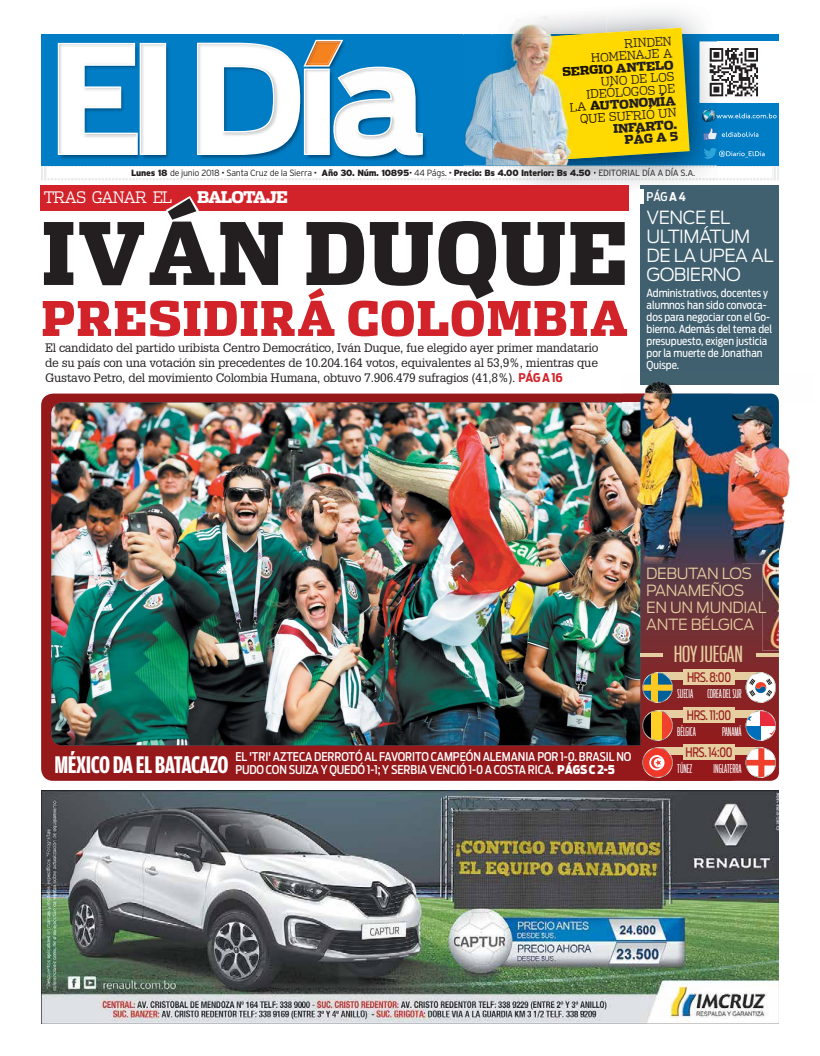
<style>
.page{position:relative;width:820px;height:1056px;background:#fff}
.page>*{position:absolute;margin:0;border:0;box-sizing:border-box;transform-origin:0 0}
.t1{font:900 85.5px "Dispatch Cond";letter-spacing:.005em;color:#231f20;scale:1.04 1}
.t2{font:900 47.5px "Dispatch Cond";letter-spacing:.02em;color:#d2232a;scale:1.05 1}
.t3{font:300 22px "Antenna Comp";color:#e7cea0;scale:1.4 1}
.t4{font:300 18px/19px "Antenna";letter-spacing:-.03em;color:#fff}
.t5{font:300 16px "Dispatch";letter-spacing:-.06em;color:#fff;scale:.95 1}
.t6{font:900 16px "Dispatch";letter-spacing:-.06em;color:#fff;scale:.95 1}
.t7{font:300 15.3px/17px "Antenna";letter-spacing:-.02em;color:#e7cea0}
.t8{font:13px "Antenna Cond";letter-spacing:-.03em;color:#95181b;scale:.88 1}
.t9{font:12px/15.1px "Glypha";letter-spacing:-.02em;color:#231f20;text-align:justify}
.t10{font:500 12px/13px "Antenna Cond";letter-spacing:-.005em;color:#fff}
.t11{font:300 12px/12px "Dispatch";color:#231f20;text-align:right}
.t12{font:300 12px "Antenna Comp";color:#fff;scale:1.04 1}
.t13{font:11px/12px "Antenna Cond";color:#fff}
.t14{font:300 9px "Interstate";letter-spacing:-.03em;color:#231f20}
.s1{color:#191300}
.s2{font-weight:900;color:#191300}
.s3{font-weight:900}
.s4{font-family:"Antenna Cond";font-weight:700;color:#d2232a}
.s5{font-weight:700}
.s6{font-family:"Amplitude Comp";font-weight:700;font-size:25.6px}
</style>
<div class="page">
<div style="left:41px;top:394px;width:700px;height:387px;background:#95181b;border-radius:12px"></div>
<img style="left:51px;top:402px;width:589px;height:343px">
<img style="left:510px;top:180px;width:130px;height:14px">
<div style="left:640px;top:185px;width:138px;height:200px;background:#40606f"></div>
<div style="left:636px;top:189px;width:7px;height:14px;background:#fff"></div>
<img style="left:41px;top:791px;width:737px;height:232px">
<div style="left:41px;top:185px;width:587px;height:26px;background:#d2232a"></div>
<img style="left:507px;top:15px;width:99px;height:13px">
<svg style="left:41px;top:28px;width:737px;height:152px"></svg>
<img style="left:622px;top:372px;width:157px;height:32px">
<img style="left:778px;top:404px;width:12px;height:160px">
<img style="left:622px;top:394px;width:18px;height:8px">
<img style="left:622px;top:402px;width:18px;height:162px">
<img style="left:640px;top:394px;width:138px;height:170px">
<img style="left:640px;top:372px;width:138px;height:13px">
<img style="left:762px;top:545px;width:16px;height:19px">
<svg style="left:640px;top:564px;width:138px;height:217px"></svg>
<svg style="left:166px;top:196px;width:33px;height:15px"></svg>
<p class="t11" style="left:560px;top:43px;width:113px;rotate:-4deg">RINDEN<br><span class="s1">HO</span>MENAJE A<br><span class="s2">SERGIO</span> <span class="s3">ANTELO<br></span><span class="s1">U</span>NO DE LOS<br><span class="s1">IDE</span>ÓLOGOS DE<br><span class="s1">LA</span> <span class="s2">AU</span><span class="s3">TONOMÍA<br></span><span class="s1">QUE</span> SUFRIÓ UN<br><span class="s3">INFARTO.<br>PÁG A 5</span></p>
<p class="t14" style="left:131px;top:170px;width:565px"><span class="s3">Lunes 18</span> de junio 2018 • Santa Cruz de la Sierra • <span class="s3">Año 30. Núm. 10895</span>• 44 Págs. • <span class="s3">Precio: Bs 4.00 Interior: Bs 4.50</span> • EDITORIAL DÍA A DÍA S.A.</p>
<h3 class="t5" style="left:44px;top:191px;width:136px">TRAS GANAR EL</h3>
<h3 class="t6" style="left:197px;top:191px;width:97px">BALOTAJE</h3>
<h1 class="t1" style="left:41px;top:222px;width:565px">IVÁN DUQUE</h1>
<h2 class="t2" style="left:41px;top:301px;width:560px">PRESIDIRÁ COLOMBIA</h2>
<p class="t9" style="left:45px;top:341px;width:554px">El candidato del partido uribista Centro Democrático, Iván Duque, fue elegido ayer primer mandatario de su país con una votación sin precedentes de 10.204.164 votos, equivalentes al 53,9%, mientras que Gustavo Petro, del movimiento Colombia Humana, obtuvo 7.906.479 sufragios (41,8%). <span class="s4">PÁG A 16</span></p>
<p class="t10" style="left:646px;top:191px;width:41px">PÁG <span class="s5">A 4</span></p>
<h3 class="t4" style="left:646px;top:210px;width:129px">VENCE EL<br>ULTIMÁTUM<br>DE LA UPEA AL<br>GOBIERNO</h3>
<p class="t13" style="left:646px;top:288px;width:127px">Administrativos, docentes y alumnos han sido convoca&shy;dos para negociar con el Go&shy;bierno. Además del tema del presupuesto, exigen justicia por la muerte de Jonathan<br>Quispe.</p>
<p class="t10" style="left:235px;top:752px;width:397px;text-indent:-181px"><span class="s6">MÉXICO DA EL BATACAZO</span> EL 'TRI' AZTECA DERROTÓ AL FAVORITO CAMPEÓN ALEMANIA POR 1-0. BRASIL NO<br>PUDO CON SUIZA Y QUEDÓ 1-1; Y SERBIA VENCIÓ 1-0 A COSTA RICA. <span class="s3">PÁGS C 2-5</span></p>
<p class="t7" style="left:646px;top:566px;width:122px">DEBUTAN LOS<br>PANAMEÑOS<br>EN UN MUNDIAL<br>ANTE BÉLGICA</p>
<h3 class="t3" style="left:673px;top:645px;width:51px">HOY JUEGAN</h3>
<p class="t8" style="left:686px;top:672px;width:52px">HRS. 8:00</p>
<p class="t12" style="left:677px;top:689px;width:63px">SUECIA COREA DEL SUR</p>
<p class="t12" style="left:677px;top:727px;width:19px">BÉLGICA</p>
<p class="t12" style="left:721px;top:727px;width:20px">PANAMÁ</p>
<p class="t12" style="left:677px;top:764px;width:16px">TÚNEZ</p>
<p class="t12" style="left:713px;top:764px;width:28px">INGLATERRA</p>
<p class="t8" style="left:686px;top:710px;width:52px">HRS. 11:00</p>
<p class="t8" style="left:685px;top:747px;width:55px">HRS. 14:00</p>
</div>
